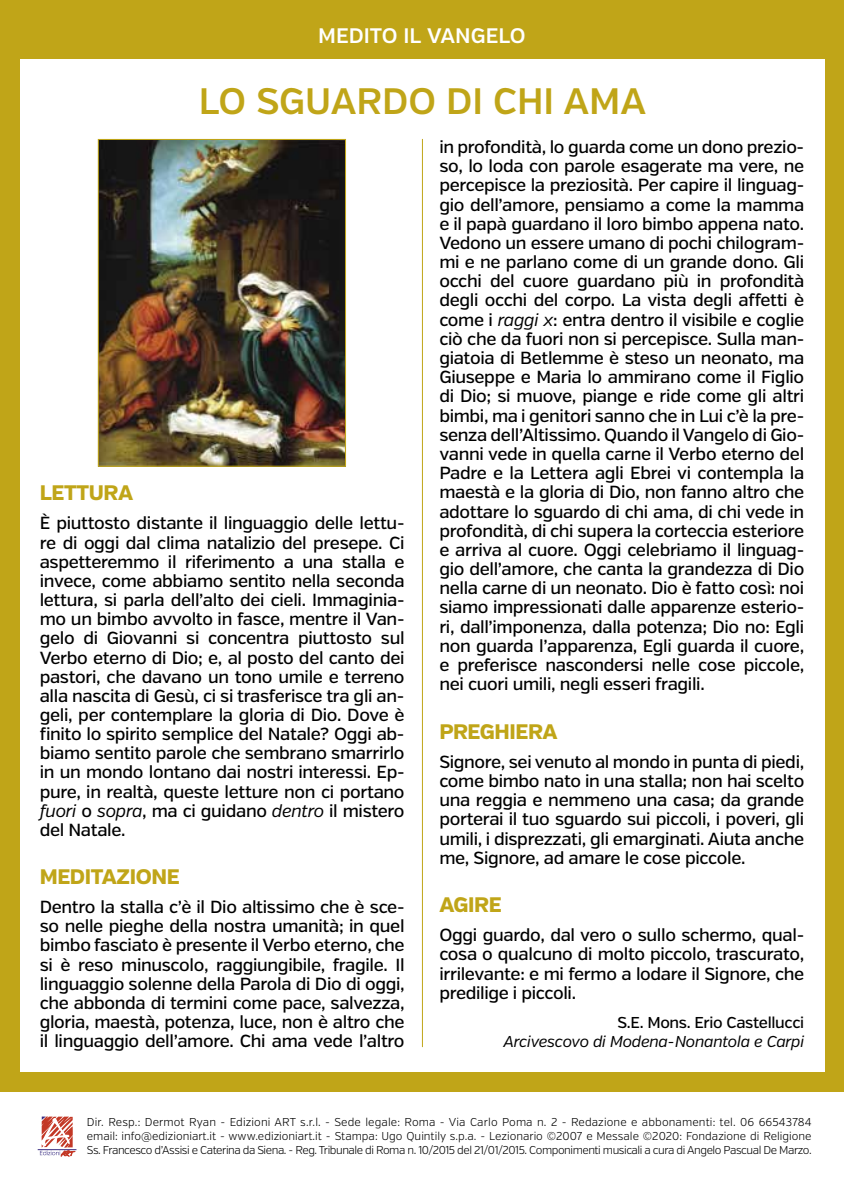
<style>
.page{position:relative;width:844px;height:1191px;background:#fff}
.page>*{position:absolute;margin:0;border:0;box-sizing:border-box;transform-origin:0 0}
.t1{font:600 36.75px "Verb";color:#c0a518}
.t2{font:800 21px "Verb";letter-spacing:-.02em;color:#c0a518}
.t3{font:600 21px "Verb";color:#fff}
.t4{font:500 17.5px/19.2px "Verb";letter-spacing:-.02em;color:#000;text-align:justify}
.t5{font:italic 15.75px "Verb";letter-spacing:-.02em;color:#000}
.t6{font:500 15.75px "Verb";letter-spacing:-.02em;color:#000}
.t7{font:300 11.38px/14px "Verb";letter-spacing:-.04em;color:#000;text-align:justify}
.s1{font-weight:400;font-style:italic}
</style>
<div class="page">
<div style="left:0;top:0;width:843px;height:1091px;background:#c0a518"></div>
<div style="left:20px;top:60px;width:803px;height:1011px;background:#fff"></div>
<img style="left:100px;top:141px;width:244px;height:324px">
<div style="left:98px;top:139px;width:248px;height:328px;border:1px solid #c0a518"></div>
<hr style="left:422px;top:139px;width:1px;height:908px;background:#c0a518">
<hr style="left:38px;top:1149px;width:38px;height:1px;background:#392d82">
<svg style="left:40px;top:1116px;width:36px;height:40px"></svg>
<p class="t3" style="left:318px;top:23px;width:209px">MEDITO IL VANGELO</p>
<h1 class="t1" style="left:199px;top:79px;width:449px">LO SGUARDO DI CHI AMA</h1>
<p class="t2" style="left:40px;top:480px;width:95px">LETTURA</p>
<p class="t4" style="left:40px;top:514px;width:366px">È piuttosto distante il linguaggio delle lettu&shy;re di oggi dal clima natalizio del presepe. Ci aspetteremmo il riferimento a una stalla e invece, come abbiamo sentito nella seconda lettura, si parla dell’alto dei cieli. Immaginia&shy;mo un bimbo avvolto in fasce, mentre il Van&shy;gelo di Giovanni si concentra piuttosto sul Verbo eterno di Dio; e, al posto del canto dei pastori, che davano un tono umile e terreno alla nascita di Gesù, ci si trasferisce tra gli an&shy;geli, per contemplare la gloria di Dio. Dove è finito lo spirito semplice del Natale? Oggi ab&shy;biamo sentito parole che sembrano smarrirlo in un mondo lontano dai nostri interessi. Ep&shy;pure, in realtà, queste letture non ci portano <span class="s1">fuori</span> o <span class="s1">sopra</span>, ma ci guidano <span class="s1">dentro</span> il mistero del Natale.</p>
<p class="t2" style="left:40px;top:864px;width:141px">MEDITAZIONE</p>
<p class="t4" style="left:40px;top:897px;width:366px">Dentro la stalla c’è il Dio altissimo che è sce&shy;so nelle pieghe della nostra umanità; in quel bimbo fasciato è presente il Verbo eterno, che si è reso minuscolo, raggiungibile, fragile. Il linguaggio solenne della Parola di Dio di oggi, che abbonda di termini come pace, salvezza, gloria, maestà, potenza, luce, non è altro che il linguaggio dell’amore. Chi ama vede l’altro</p>
<p class="t4" style="left:439px;top:137px;width:366px">in profondità, lo guarda come un dono prezio&shy;so, lo loda con parole esagerate ma vere, ne percepisce la preziosità. Per capire il linguag&shy;gio dell’amore, pensiamo a come la mamma e il papà guardano il loro bimbo appena nato.<br>Vedono un essere umano di pochi chilogram&shy;mi e ne parlano come di un grande dono. Gli occhi del cuore guardano più in profondità degli occhi del corpo. La vista degli affetti è come i <span class="s1">raggi x</span>: entra dentro il visibile e coglie ciò che da fuori non si percepisce. Sulla man&shy;giatoia di Betlemme è steso un neonato, ma Giuseppe e Maria lo ammirano come il Figlio di Dio; si muove, piange e ride come gli altri bimbi, ma i genitori sanno che in Lui c’è la pre&shy;senza dell’Altissimo. Quando il Vangelo di Gio&shy;vanni vede in quella carne il Verbo eterno del Padre e la Lettera agli Ebrei vi contempla la maestà e la gloria di Dio, non fanno altro che adottare lo sguardo di chi ama, di chi vede in profondità, di chi supera la corteccia esteriore e arriva al cuore. Oggi celebriamo il linguag&shy;gio dell’amore, che canta la grandezza di Dio nella carne di un neonato. Dio è fatto così: noi siamo impressionati dalle apparenze esterio&shy;ri, dall’imponenza, dalla potenza; Dio no: Egli non guarda l’apparenza, Egli guarda il cuore, e preferisce nascondersi nelle cose piccole, nei cuori umili, negli esseri fragili.</p>
<p class="t2" style="left:439px;top:718px;width:120px">PREGHIERA</p>
<p class="t4" style="left:439px;top:752px;width:366px">Signore, sei venuto al mondo in punta di piedi, come bimbo nato in una stalla; non hai scelto una reggia e nemmeno una casa; da grande porterai il tuo sguardo sui piccoli, i poveri, gli umili, i disprezzati, gli emarginati. Aiuta anche me, Signore, ad amare le cose piccole.</p>
<p class="t2" style="left:439px;top:892px;width:64px">AGIRE</p>
<p class="t4" style="left:439px;top:925px;width:366px">Oggi guardo, dal vero o sullo schermo, qual&shy;cosa o qualcuno di molto piccolo, trascurato, irrilevante: e mi fermo a lodare il Signore, che predilige i piccoli.</p>
<p class="t6" style="left:617px;top:1013px;width:188px">S.E. Mons. Erio Castellucci</p>
<p class="t5" style="left:503px;top:1032px;width:302px">Arcivescovo di Modena-Nonantola e Carpi</p>
<p class="t7" style="left:87px;top:1114px;width:726px">Dir. Resp.: Dermot Ryan - Edizioni ART s.r.l. - Sede legale: Roma - Via Carlo Poma n. 2 - Redazione e abbonamenti: tel. 06 66543784 email: info@edizioniart.it - www.edizioniart.it - Stampa: Ugo Quintily s.p.a. - Lezionario ©2007 e Messale ©2020: Fondazione di Religione Ss. Francesco d’Assisi e Caterina da Siena. - Reg. Tribunale di Roma n. 10/2015 del 21/01/2015. Componimenti musicali a cura di Angelo Pascual De Marzo.</p>
</div>
